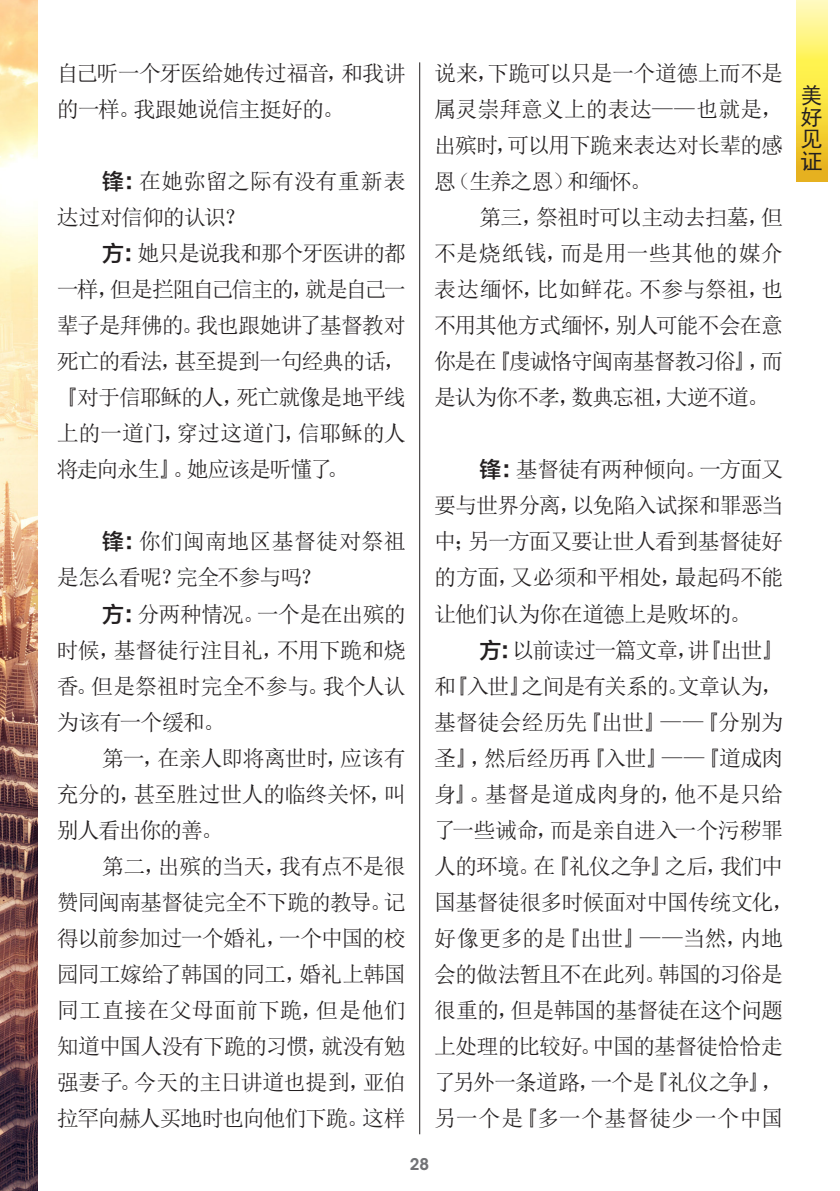
<style>
.page{position:relative;width:840px;height:1191px;background:#fff}
.page>*{position:absolute;margin:0;border:0;box-sizing:border-box;transform-origin:0 0}
.正文{font:22px/36px "Sim Sun";letter-spacing:-.04em;color:#231f20;text-align:justify}
.正文-2{font:22px/36px "Sim Sun";letter-spacing:-.01em;color:#231f20}
.正文-3{font:22px/36px "Sim Sun";letter-spacing:-.005em;color:#231f20}
.t1{font:22px/21.6px "Sim Hei";color:#231f20;text-align:justify}
.t2{font:600 16px "ITC Avant Garde Std";color:#717275}
.s1{font-family:"FZLTZHK GBK1 0"}
</style>
<div class="page">
<svg style="left:796px;top:0;width:30px;height:182px;background:#f7df54"></svg>
<hr style="left:419px;top:62px;width:1px;height:1072px;background:#231f20">
<img style="left:0;top:0;width:37px;height:1191px">
<p class="正文" style="left:57px;top:55px;width:350px">自己听一个牙医给她传过福音，和我讲的一样。我跟她说信主挺好的。</p>
<p class="正文-3" style="left:57px;top:163px;width:350px;text-indent:45px"><span class="s1">锋：</span>在她弥留之际有没有重新表达过对信仰的认识？</p>
<p class="正文" style="left:57px;top:235px;width:350px;text-indent:45px"><span class="s1">方：</span>她只是说我和那个牙医讲的都一样，但是拦阻自己信主的，就是自己一辈子是拜佛的。我也跟她讲了基督教对死亡的看法，甚至提到一句经典的话，『对于信耶稣的人，死亡就像是地平线上的一道门，穿过这道门，信耶稣的人将走向永生』。她应该是听懂了。</p>
<p class="正文-2" style="left:57px;top:523px;width:350px;text-indent:45px"><span class="s1">锋：</span>你们闽南地区基督徒对祭祖是怎么看呢？完全不参与吗？</p>
<p class="正文" style="left:57px;top:595px;width:350px;text-indent:45px"><span class="s1">方：</span>分两种情况。一个是在出殡的时候，基督徒行注目礼，不用下跪和烧香。但是祭祖时完全不参与。我个人认为该有一个缓和。</p>
<p class="正文" style="left:57px;top:739px;width:350px;text-indent:45px">第一，在亲人即将离世时，应该有充分的，甚至胜过世人的临终关怀，叫别人看出你的善。</p>
<p class="正文" style="left:57px;top:847px;width:350px;text-indent:45px">第二，出殡的当天，我有点不是很赞同闽南基督徒完全不下跪的教导。记得以前参加过一个婚礼，一个中国的校园同工嫁给了韩国的同工，婚礼上韩国同工直接在父母面前下跪，但是他们知道中国人没有下跪的习惯，就没有勉强妻子。今天的主日讲道也提到，亚伯拉罕向赫人买地时也向他们下跪。这样</p>
<p class="正文" style="left:434px;top:55px;width:350px">说来，下跪可以只是一个道德上而不是属灵崇拜意义上的表达——也就是，出殡时，可以用下跪来表达对长辈的感恩（生养之恩）和缅怀。</p>
<p class="正文" style="left:434px;top:199px;width:350px;text-indent:45px">第三，祭祖时可以主动去扫墓，但不是烧纸钱，而是用一些其他的媒介表达缅怀，比如鲜花。不参与祭祖，也不用其他方式缅怀，别人可能不会在意你是在『虔诚恪守闽南基督教习俗』，而是认为你不孝，数典忘祖，大逆不道。</p>
<p class="正文" style="left:434px;top:451px;width:350px;text-indent:45px"><span class="s1">锋：</span>基督徒有两种倾向。一方面又要与世界分离，以免陷入试探和罪恶当中；另一方面又要让世人看到基督徒好的方面，又必须和平相处，最起码不能让他们认为你在道德上是败坏的。</p>
<p class="正文" style="left:434px;top:631px;width:361px;text-align:left;text-indent:45px"><span class="s1">方：</span>以前读过一篇文章，讲『出世』和『入世』之间是有关系的。文章认为，基督徒会经历先『出世』——『分别为圣』，然后经历再『入世』——『道成肉身』。基督是道成肉身的，他不是只给了一些诫命，而是亲自进入一个污秽罪人的环境。在『礼仪之争』之后，我们中国基督徒很多时候面对中国传统文化，好像更多的是『出世』——当然，内地会的做法暂且不在此列。韩国的习俗是很重的，但是韩国的基督徒在这个问题上处理的比较好。中国的基督徒恰恰走了另外一条道路，一个是『礼仪之争』，另一个是『多一个基督徒少一个中国</p>
<p class="t2" style="left:409px;top:1154px;width:21px">28</p>
<p class="t1" style="left:800px;top:84px;width:23px">美好见</p>
<p class="t1" style="left:800px;top:150px;width:23px">证</p>
</div>
